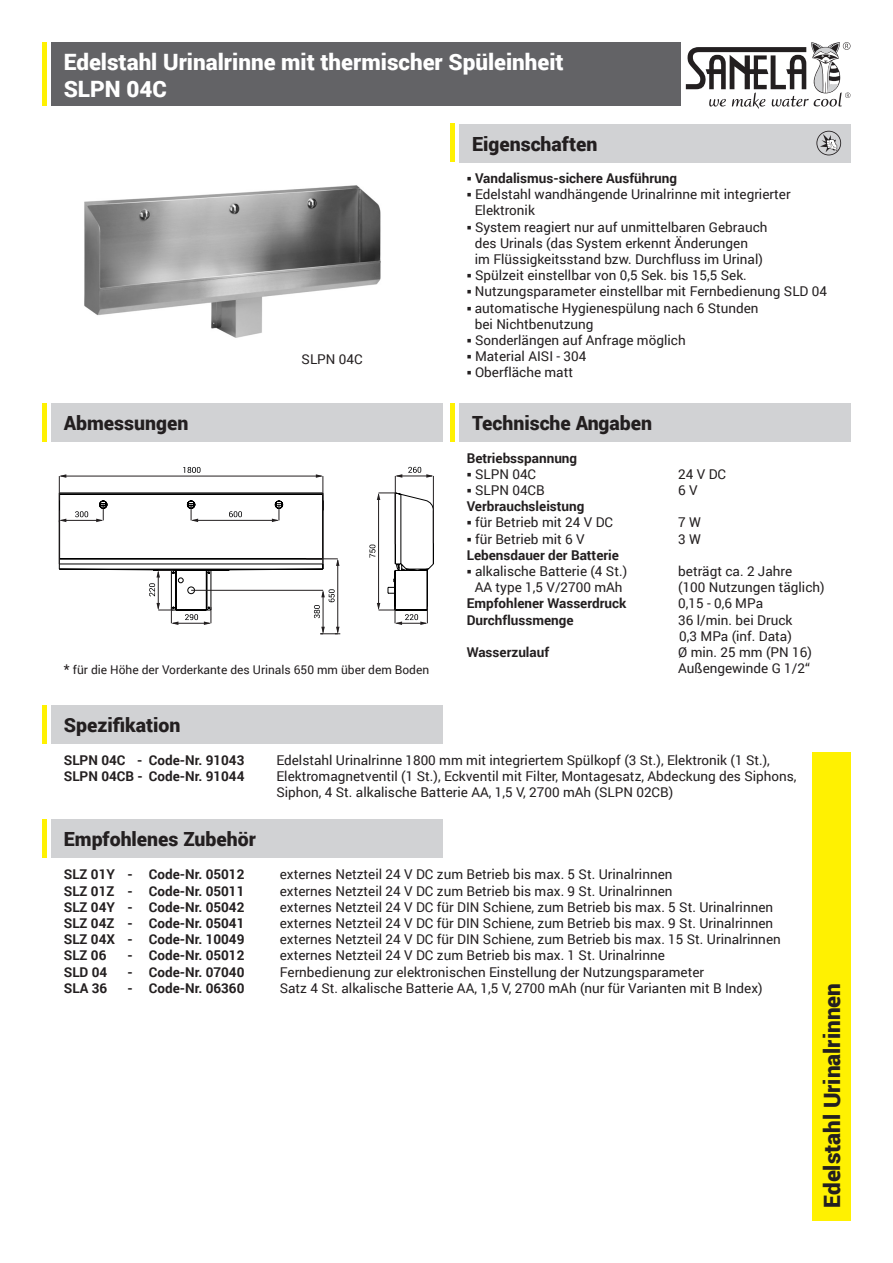
<style>
.page{position:relative;width:893px;height:1263px;background:#fff}
.page>*{position:absolute;margin:0;border:0;box-sizing:border-box;transform-origin:0 0}
.t1{font:900 22.5px "Roboto";color:#fff}
.t2{font:900 22.5px "Roboto";color:#231f20}
.t3{font:900 19.5px "Roboto";color:#231f20}
.t4{font:13.5px "Roboto";color:#231f20}
.t5{font:700 13.5px "Roboto";color:#231f20}
.t6{font:12px "Roboto";color:#231f20}
.s1{font-size:13.5px}
</style>
<div class="page">
<div style="left:51px;top:43px;width:629px;height:63px;background:#636366"></div>
<div style="left:459px;top:124px;width:391px;height:38px;background:#d1d2d4"></div>
<div style="left:51px;top:705px;width:391px;height:38px;background:#d1d2d4"></div>
<div style="left:51px;top:403px;width:391px;height:38px;background:#d1d2d4"></div>
<div style="left:812px;top:752px;width:38px;height:468px;background:#fff101"></div>
<hr style="left:43px;top:43px;width:4px;height:63px;background:#fff101">
<hr style="left:43px;top:403px;width:4px;height:38px;background:#fff101">
<hr style="left:43px;top:705px;width:4px;height:38px;background:#fff101">
<hr style="left:451px;top:123px;width:4px;height:39px;background:#fff101">
<div style="left:459px;top:403px;width:391px;height:38px;background:#d1d2d4"></div>
<hr style="left:451px;top:403px;width:4px;height:38px;background:#fff101">
<div style="left:51px;top:820px;width:391px;height:38px;background:#d1d2d4"></div>
<hr style="left:43px;top:820px;width:4px;height:38px;background:#fff101">
<img style="left:84px;top:185px;width:297px;height:153px">
<svg style="left:686px;top:42px;width:164px;height:67px"></svg>
<svg style="left:816px;top:131px;width:25px;height:24px"></svg>
<svg style="left:183px;top:467px;width:17px;height:6px"></svg>
<hr style="left:395px;top:476px;width:1px;height:68px;background:#231f20">
<hr style="left:433px;top:476px;width:1px;height:67px;background:#231f20">
<hr style="left:397px;top:476px;width:35px;height:1px;background:#231f20">
<svg style="left:408px;top:467px;width:25px;height:11px"></svg>
<svg style="left:395px;top:474px;width:7px;height:4px"></svg>
<hr style="left:59px;top:476px;width:1px;height:88px;background:#231f20">
<hr style="left:323px;top:476px;width:1px;height:88px;background:#231f20">
<hr style="left:61px;top:476px;width:261px;height:1px;background:#231f20">
<svg style="left:316px;top:474px;width:7px;height:4px"></svg>
<svg style="left:59px;top:474px;width:7px;height:4px"></svg>
<svg style="left:59px;top:492px;width:375px;height:142px"></svg>
<p class="t1" style="left:64px;top:46px;width:501px">Edelstahl Urinalrinne mit thermischer Spüleinheit</p>
<p class="t1" style="left:64px;top:73px;width:105px">SLPN 04C</p>
<p class="t3" style="left:472px;top:130px;width:127px">Eigenschaften</p>
<p class="t3" style="left:64px;top:409px;width:126px">Abmessungen</p>
<p class="t4" style="left:302px;top:350px;width:63px">SLPN 04C</p>
<p class="t6" style="left:64px;top:662px;width:367px"><span class="s1">*</span> für die Höhe der Vorderkante des Urinals 650 mm über dem Boden</p>
<p class="t3" style="left:64px;top:711px;width:118px">Spezifikation</p>
<p class="t5" style="left:467px;top:169px;width:212px">○ Vandalismus-sichere Ausführung</p>
<p class="t4" style="left:467px;top:185px;width:325px">○ Edelstahl wandhängende Urinalrinne mit integrierter</p>
<p class="t4" style="left:475px;top:201px;width:62px">Elektronik</p>
<p class="t4" style="left:467px;top:217px;width:302px">○ System reagiert nur auf unmittelbaren Gebrauch</p>
<p class="t4" style="left:475px;top:233px;width:275px">des Urinals (das System erkennt Änderungen</p>
<p class="t4" style="left:475px;top:250px;width:290px">im Flüssigkeitsstand bzw. Durchfluss im Urinal)</p>
<p class="t4" style="left:467px;top:266px;width:282px">○ Spülzeit einstellbar von 0,5 Sek. bis 15,5 Sek.</p>
<p class="t4" style="left:467px;top:282px;width:362px">○ Nutzungsparameter einstellbar mit Fernbedienung SLD 04</p>
<p class="t4" style="left:467px;top:298px;width:293px">○ automatische Hygienespülung nach 6 Stunden</p>
<p class="t4" style="left:475px;top:314px;width:120px">bei Nichtbenutzung</p>
<p class="t4" style="left:467px;top:331px;width:221px">○ Sonderlängen auf Anfrage möglich</p>
<p class="t4" style="left:467px;top:347px;width:121px">○ Material AISI - 304</p>
<p class="t4" style="left:467px;top:363px;width:108px">○ Oberfläche matt</p>
<p class="t3" style="left:472px;top:409px;width:182px">Technische Angaben</p>
<p class="t5" style="left:467px;top:448px;width:112px">Betriebsspannung</p>
<p class="t4" style="left:467px;top:464px;width:71px">○ SLPN 04C</p>
<p class="t4" style="left:678px;top:464px;width:49px">24 V DC</p>
<p class="t4" style="left:467px;top:481px;width:80px">○ SLPN 04CB</p>
<p class="t4" style="left:678px;top:481px;width:21px">6 V</p>
<p class="t5" style="left:467px;top:497px;width:119px">Verbrauchsleistung</p>
<p class="t4" style="left:467px;top:513px;width:148px">○ für Betrieb mit 24 V DC</p>
<p class="t4" style="left:678px;top:513px;width:24px">7 W</p>
<p class="t4" style="left:467px;top:529px;width:120px">○ für Betrieb mit 6 V</p>
<p class="t4" style="left:678px;top:529px;width:24px">3 W</p>
<p class="t5" style="left:467px;top:545px;width:154px">Lebensdauer der Batterie</p>
<p class="t4" style="left:467px;top:562px;width:162px">○ alkalische Batterie (4 St.)</p>
<p class="t4" style="left:678px;top:562px;width:115px">beträgt ca. 2 Jahre</p>
<p class="t4" style="left:475px;top:578px;width:149px">AA type 1,5 V/2700 mAh</p>
<p class="t4" style="left:678px;top:578px;width:148px">(100 Nutzungen täglich)</p>
<p class="t5" style="left:467px;top:594px;width:161px">Empfohlener Wasserdruck</p>
<p class="t4" style="left:678px;top:594px;width:86px">0,15 - 0,6 MPa</p>
<p class="t5" style="left:467px;top:610px;width:108px">Durchflussmenge</p>
<p class="t4" style="left:678px;top:610px;width:116px">36 l/min. bei Druck</p>
<p class="t4" style="left:679px;top:626px;width:114px">0,3 MPa (inf. Data)</p>
<p class="t5" style="left:467px;top:643px;width:84px">Wasserzulauf</p>
<p class="t4" style="left:678px;top:643px;width:135px">Ø min. 25 mm (PN 16)</p>
<p class="t4" style="left:678px;top:659px;width:133px">Außengewinde G 1/2“</p>
<p class="t5" style="left:64px;top:750px;width:182px">SLPN 04C - Code-Nr. 91043</p>
<p class="t4" style="left:276px;top:750px;width:495px">Edelstahl Urinalrinne 1800 mm mit integriertem Spülkopf (3 St.), Elektronik (1 St.),</p>
<p class="t5" style="left:64px;top:767px;width:182px">SLPN 04CB - Code-Nr. 91044</p>
<p class="t4" style="left:276px;top:767px;width:522px">Elektromagnetventil (1 St.), Eckventil mit Filter, Montagesatz, Abdeckung des Siphons,</p>
<p class="t4" style="left:276px;top:783px;width:398px">Siphon, 4 St. alkalische Batterie AA, 1,5 V, 2700 mAh (SLPN 02CB)</p>
<p class="t3" style="left:64px;top:826px;width:194px">Empfohlenes Zubehör</p>
<p class="t5" style="left:64px;top:865px;width:182px">SLZ 01Y - Code-Nr. 05012</p>
<p class="t4" style="left:280px;top:865px;width:394px">externes Netzteil 24 V DC zum Betrieb bis max. 5 St. Urinalrinnen</p>
<p class="t5" style="left:64px;top:881px;width:182px">SLZ 01Z - Code-Nr. 05011</p>
<p class="t4" style="left:280px;top:881px;width:394px">externes Netzteil 24 V DC zum Betrieb bis max. 9 St. Urinalrinnen</p>
<p class="t5" style="left:64px;top:897px;width:182px">SLZ 04Y - Code-Nr. 05042</p>
<p class="t4" style="left:280px;top:897px;width:495px">externes Netzteil 24 V DC für DIN Schiene, zum Betrieb bis max. 5 St. Urinalrinnen</p>
<p class="t5" style="left:64px;top:913px;width:182px">SLZ 04Z - Code-Nr. 05041</p>
<p class="t4" style="left:280px;top:914px;width:495px">externes Netzteil 24 V DC für DIN Schiene, zum Betrieb bis max. 9 St. Urinalrinnen</p>
<p class="t5" style="left:64px;top:930px;width:182px">SLZ 04X - Code-Nr. 10049</p>
<p class="t4" style="left:280px;top:930px;width:502px">externes Netzteil 24 V DC für DIN Schiene, zum Betrieb bis max. 15 St. Urinalrinnen</p>
<p class="t5" style="left:64px;top:946px;width:44px">SLZ 06</p>
<p class="t5" style="left:128px;top:946px;width:118px">- Code-Nr. 05012</p>
<p class="t4" style="left:280px;top:946px;width:387px">externes Netzteil 24 V DC zum Betrieb bis max. 1 St. Urinalrinne</p>
<p class="t5" style="left:64px;top:962px;width:45px">SLD 04</p>
<p class="t5" style="left:128px;top:962px;width:118px">- Code-Nr. 07040</p>
<p class="t4" style="left:280px;top:962px;width:426px">Fernbedienung zur elektronischen Einstellung der Nutzungsparameter</p>
<p class="t5" style="left:64px;top:978px;width:45px">SLA 36</p>
<p class="t5" style="left:128px;top:978px;width:118px">- Code-Nr. 06360</p>
<p class="t4" style="left:280px;top:978px;width:484px">Satz 4 St. alkalische Batterie AA, 1,5 V, 2700 mAh (nur für Varianten mit B Index)</p>
<p class="t2" style="left:816px;top:1208px;width:226px;rotate:-90deg">Edelstahl Urinalrinnen</p>
</div>
